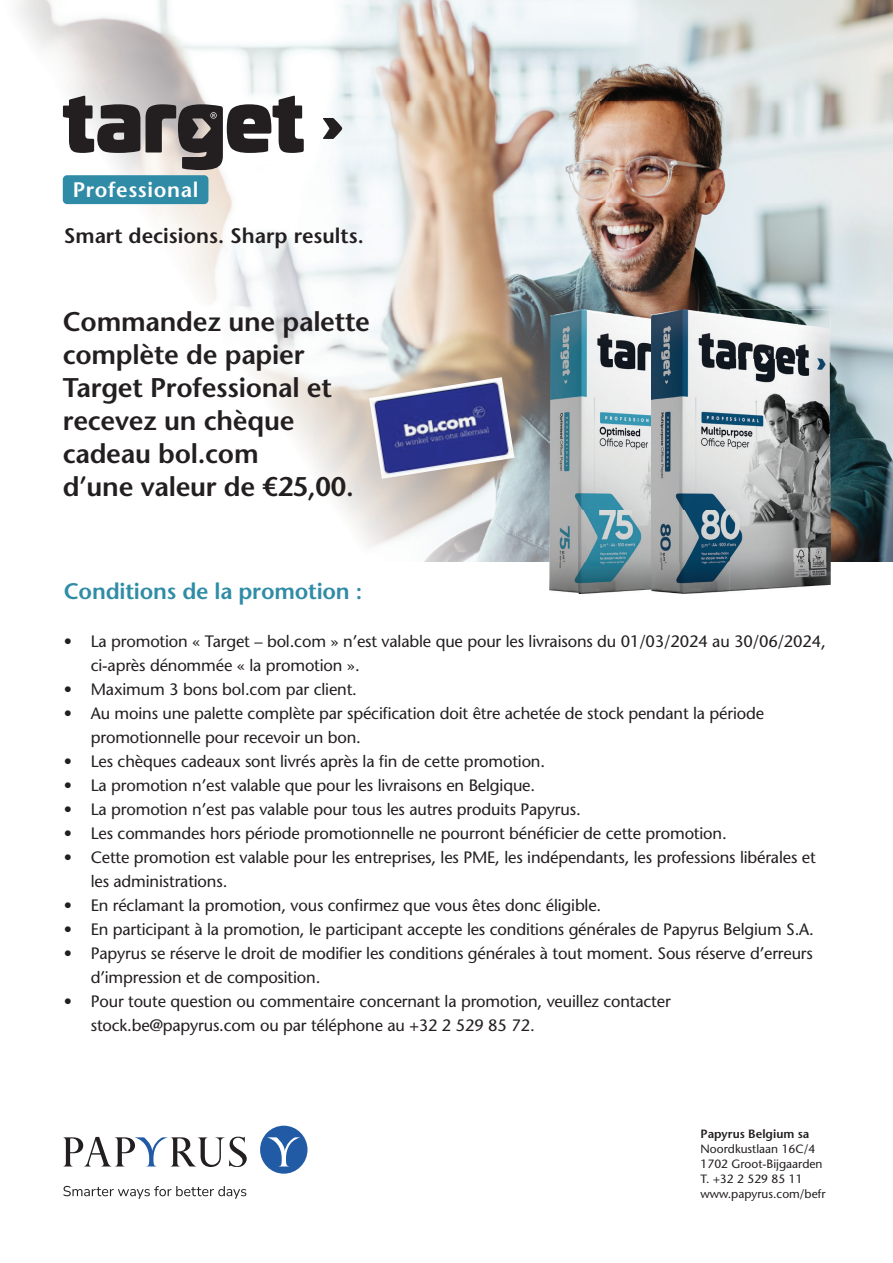
<style>
.page{position:relative;width:893px;height:1263px;background:#fff}
.page>*{position:absolute;margin:0;border:0;box-sizing:border-box;transform-origin:0 0}
.t1{font:600 27px/33px "Papyrus Sans";letter-spacing:-.01em;color:#231f20}
.t2{font:600 22.5px "Papyrus Sans";letter-spacing:-.01em;color:#308ca6}
.t3{font:600 21px "Papyrus Sans";color:#231f20}
.t4{font:600 21px "Papyrus Sans";letter-spacing:.03em;color:#fff}
.t5{font:16.5px/24px "Papyrus Sans";letter-spacing:-.01em;color:#231f20}
.t6{font:12px/15px "Papyrus Sans";color:#231f20}
.t7{font:600 12px "Papyrus Sans";color:#231f20}
</style>
<div class="page">
<img style="left:18px;top:0;width:875px;height:306px">
<img style="left:230px;top:306px;width:243px;height:255px">
<img style="left:473px;top:306px;width:105px;height:153px">
<img style="left:578px;top:306px;width:315px;height:51px">
<img style="left:831px;top:357px;width:62px;height:204px">
<img style="left:473px;top:459px;width:76px;height:102px">
<div style="left:260px;top:1126px;width:47px;height:48px;background:#215ba6;border-radius:50%"></div>
<svg style="left:64px;top:1136px;width:183px;height:31px"></svg>
<svg style="left:267px;top:1137px;width:33px;height:29px"></svg>
<svg style="left:64px;top:1186px;width:182px;height:13px"></svg>
<img style="left:549px;top:561px;width:282px;height:33px">
<img style="left:549px;top:309px;width:102px;height:252px">
<img style="left:729px;top:309px;width:102px;height:51px">
<img style="left:729px;top:360px;width:102px;height:201px">
<img style="left:651px;top:309px;width:78px;height:285px">
<div style="left:63px;top:175px;width:145px;height:29px;background:#308ca6;border-radius:4px"></div>
<svg style="left:63px;top:96px;width:77px;height:57px;background:#686566"></svg>
<svg style="left:323px;top:118px;width:19px;height:21px"></svg>
<svg style="left:146px;top:96px;width:158px;height:74px"></svg>
<img style="left:369px;top:377px;width:145px;height:102px">
<p class="t4" style="left:73px;top:178px;width:127px">Professional</p>
<p class="t3" style="left:64px;top:223px;width:301px">Smart decisions. Sharp results.</p>
<h1 class="t1" style="left:63px;top:305px;width:309px">Commandez une palette complète de papier<br>Target Professional et recevez un chèque cadeau bol.com<br>d’une valeur de €25,00.</h1>
<h2 class="t2" style="left:64px;top:578px;width:300px">Conditions de la promotion :</h2>
<p class="t5" style="left:91px;top:629px;width:737px;text-indent:-27px">• La promotion « Target – bol.com » n’est valable que pour les livraisons du 01/03/2024 au 30/06/2024, ci-après dénommée « la promotion ».</p>
<p class="t5" style="left:64px;top:677px;width:295px">• Maximum 3 bons bol.com par client.</p>
<p class="t5" style="left:91px;top:701px;width:675px;text-indent:-27px">• Au moins une palette complète par spécification doit être achetée de stock pendant la période promotionnelle pour recevoir un bon.</p>
<p class="t5" style="left:64px;top:749px;width:483px">• Les chèques cadeaux sont livrés après la fin de cette promotion.</p>
<p class="t5" style="left:64px;top:773px;width:473px">• La promotion n’est valable que pour les livraisons en Belgique.</p>
<p class="t5" style="left:64px;top:797px;width:518px">• La promotion n’est pas valable pour tous les autres produits Papyrus.</p>
<p class="t5" style="left:64px;top:821px;width:664px">• Les commandes hors période promotionnelle ne pourront bénéficier de cette promotion.</p>
<p class="t5" style="left:91px;top:845px;width:726px;text-indent:-27px">• Cette promotion est valable pour les entreprises, les PME, les indépendants, les professions libérales et les administrations.</p>
<p class="t5" style="left:64px;top:893px;width:539px">• En réclamant la promotion, vous confirmez que vous êtes donc éligible.</p>
<p class="t5" style="left:64px;top:917px;width:752px">• En participant à la promotion, le participant accepte les conditions générales de Papyrus Belgium S.A.</p>
<p class="t5" style="left:91px;top:941px;width:724px;text-indent:-27px">• Papyrus se réserve le droit de modifier les conditions générales à tout moment. Sous réserve d’erreurs d’impression et de composition.</p>
<p class="t5" style="left:91px;top:989px;width:581px;text-indent:-27px">• Pour toute question ou commentaire concernant la promotion, veuillez contacter stock.be@papyrus.com ou par téléphone au +32 2 529 85 72.</p>
<p class="t7" style="left:701px;top:1126px;width:110px">Papyrus Belgium sa</p>
<p class="t6" style="left:701px;top:1141px;width:127px">Noordkustlaan 16C/4<br>1702 Groot-Bijgaarden<br>T. +32 2 529 85 11 www.papyrus.com/befr</p>
</div>
